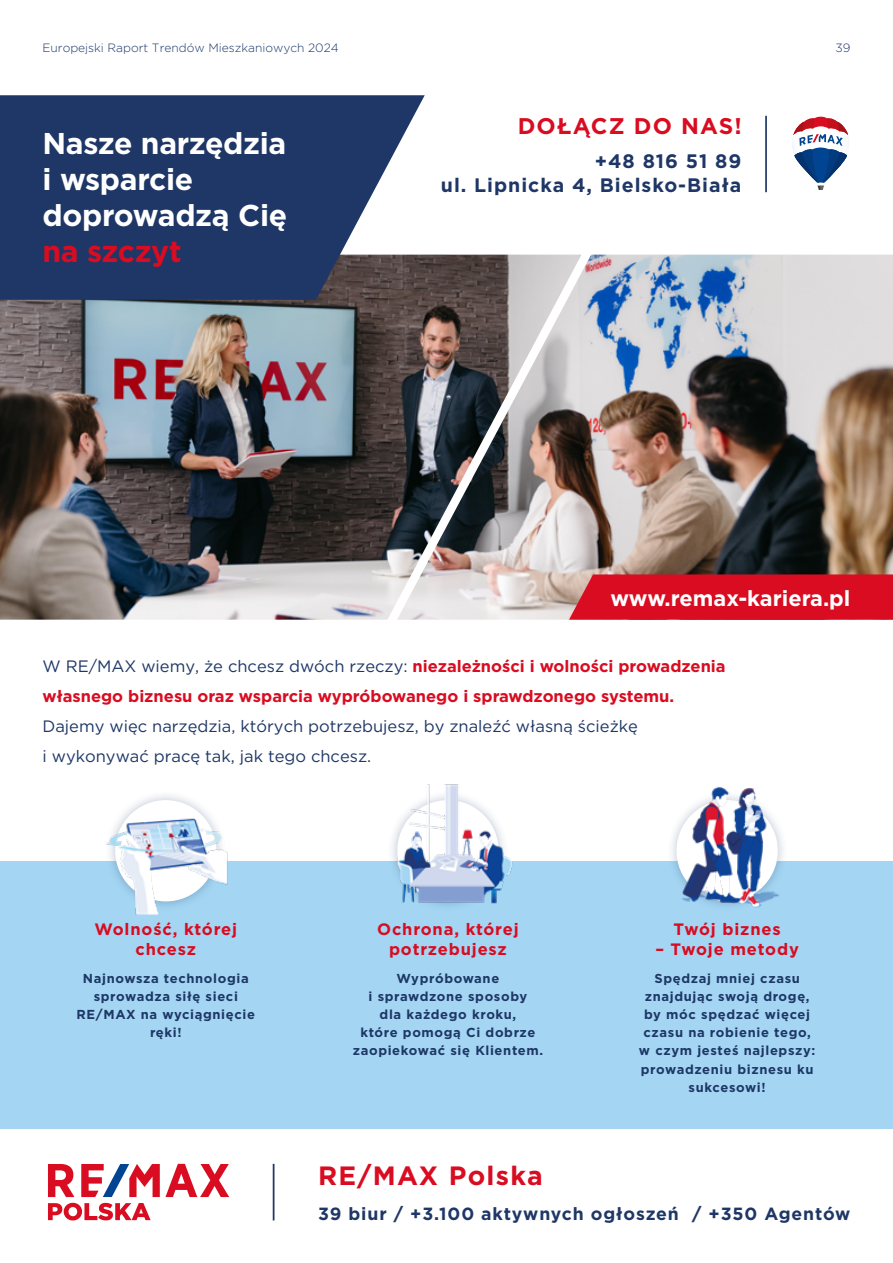
<style>
.page{position:relative;width:893px;height:1263px;background:#fff}
.page>*{position:absolute;margin:0;border:0;box-sizing:border-box;transform-origin:0 0}
.t1{font:700 30px/36px "Gotham";letter-spacing:-.01em;color:#fff}
.t2{font:700 30px "Gotham";letter-spacing:-.01em;color:#d90c21}
.t3{font:700 26.4px "Gotham";letter-spacing:.05em;color:#d90c21}
.t4{font:700 22.65px "Gotham";letter-spacing:.05em;color:#d90c21}
.t5{font:700 21.75px "Gotham";color:#fff}
.t6{font:700 19.5px/24.3px "Gotham";letter-spacing:.05em;color:#1e3766;text-align:right}
.t7{font:700 17.7px "Gotham";letter-spacing:.05em;color:#1e3766}
.t8{font:700 16.5px/30px "Gotham";letter-spacing:.01em;color:#d90c21}
.t9{font:16.5px/30px "Gotham";color:#1e3766}
.t10{font:700 16.5px/19.8px "Gotham";letter-spacing:.05em;color:#d90c21;text-align:center}
.t11{font:700 13.05px/18.1px "Gotham";letter-spacing:.05em;color:#1e3766;text-align:center}
.t12{font:300 12px "Gotham";color:#1a3668}
.s1{font-weight:400;color:#1e3766}
</style>
<div class="page">
<div style="left:0;top:861px;width:893px;height:267px;background:#a4d6f3"></div>
<img style="left:581px;top:255px;width:312px;height:319px">
<img style="left:0;top:255px;width:581px;height:365px">
<svg style="left:569px;top:574px;width:324px;height:46px;background:#d61427"></svg>
<svg style="left:0;top:95px;width:425px;height:205px;background:#324770"></svg>
<svg style="left:792px;top:116px;width:57px;height:74px"></svg>
<svg style="left:48px;top:1164px;width:181px;height:33px"></svg>
<svg style="left:48px;top:1203px;width:103px;height:17px"></svg>
<hr style="left:765px;top:116px;width:2px;height:76px;background:#1e3766">
<hr style="left:273px;top:1164px;width:1px;height:56px;background:#1e3766">
<img style="left:106px;top:795px;width:122px;height:120px">
<img style="left:392px;top:784px;width:121px;height:122px">
<img style="left:672px;top:787px;width:111px;height:121px">
<p class="t12" style="left:42px;top:40px;width:298px">Europejski Raport Trendów Mieszkaniowych 2024</p>
<p class="t12" style="left:835px;top:40px;width:17px">39</p>
<h1 class="t1" style="left:43px;top:125px;width:246px">Nasze narzędzia i wsparcie doprowadzą Cię</h1>
<h1 class="t2" style="left:43px;top:232px;width:140px">na szczyt</h1>
<h3 class="t4" style="left:518px;top:111px;width:226px">DOŁĄCZ DO NAS!</h3>
<h3 class="t6" style="left:441px;top:149px;width:302px">+48 816 51 89<br>ul. Lipnicka 4, Bielsko-Biała</h3>
<h3 class="t5" style="left:610px;top:584px;width:242px">www.remax-kariera.pl</h3>
<p class="t8" style="left:43px;top:651px;width:685px"><span class="s1">W RE/MAX wiemy, że chcesz dwóch rzeczy:</span> niezależności i wolności prowadzenia własnego biznesu oraz wsparcia wypróbowanego i sprawdzonego systemu.</p>
<p class="t9" style="left:43px;top:710px;width:597px">Dajemy więc narzędzia, których potrzebujesz, by znaleźć własną ścieżkę i wykonywać pracę tak, jak tego chcesz.</p>
<p class="t10" style="left:95px;top:919px;width:144px">Wolność, której chcesz</p>
<p class="t10" style="left:377px;top:919px;width:143px">Ochrona, której potrzebujesz</p>
<p class="t10" style="left:674px;top:919px;width:109px">Twój biznes</p>
<p class="t10" style="left:655px;top:939px;width:145px">– Twoje metody</p>
<p class="t11" style="left:77px;top:969px;width:180px">Najnowsza technologia sprowadza siłę sieci<br>RE/MAX na wyciągnięcie ręki!</p>
<p class="t11" style="left:353px;top:969px;width:192px">Wypróbowane<br>i sprawdzone sposoby<br>dla każdego kroku,<br>które pomogą Ci dobrze zaopiekować się Klientem.</p>
<p class="t11" style="left:639px;top:969px;width:178px">Spędzaj mniej czasu znajdując swoją drogę, by móc spędzać więcej czasu na robienie tego, w czym jesteś najlepszy: prowadzeniu biznesu ku sukcesowi!</p>
<h2 class="t3" style="left:318px;top:1158px;width:226px">RE/MAX Polska</h2>
<h3 class="t7" style="left:318px;top:1202px;width:534px">39 biur / +3.100 aktywnych ogłoszeń / +350 Agentów</h3>
</div>
